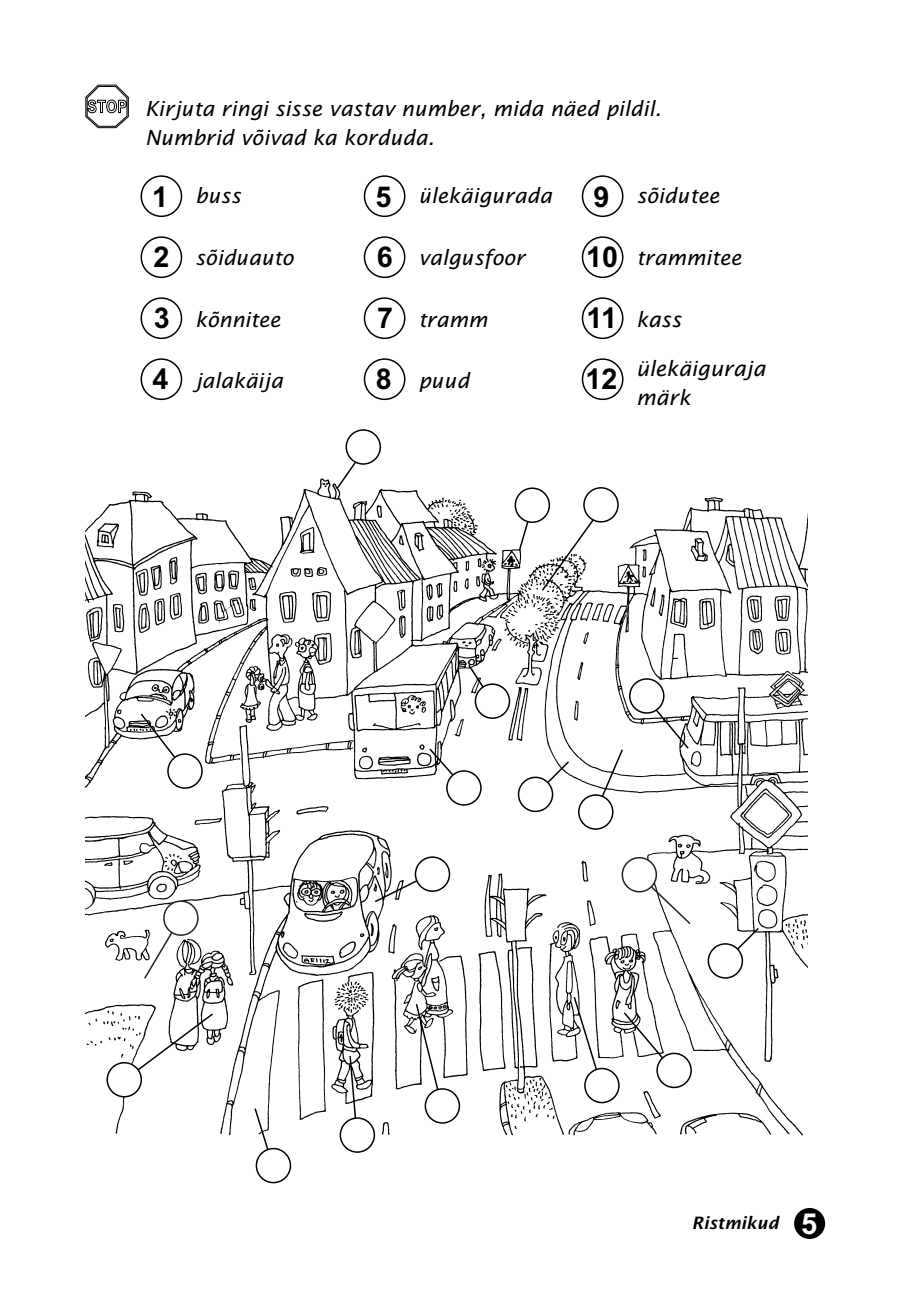
<style>
.page{position:relative;width:906px;height:1289px;background:#fff}
.page>*{position:absolute;margin:0;border:0;box-sizing:border-box;transform-origin:0 0}
.t1{font:700 28.65px/60.6px "Arial";color:#000;text-align:justify}
.t2{font:italic 21px/28.5px "Lucida Sans";color:#000}
.t3{font:italic 20.7px/29.1px "Lucida Sans";color:#000}
.t4{font:italic 600 17.1px "Lucida Sans";color:#000}
.s1{font-family:"Arial";font-weight:700;font-style:normal;font-size:28.95px;color:#fff}
</style>
<div class="page">
<div style="left:794px;top:1207px;width:31px;height:31px;background:#000;border-radius:50%"></div>
<svg style="left:85px;top:85px;width:44px;height:43px"></svg>
<img style="left:86px;top:478px;width:722px;height:674px">
<svg style="left:140px;top:175px;width:43px;height:226px"></svg>
<svg style="left:363px;top:175px;width:43px;height:226px"></svg>
<svg style="left:335px;top:456px;width:29px;height:34px"></svg>
<div style="left:346px;top:430px;width:34px;height:34px;background:#fff;border-radius:50%"></div>
<div style="left:345px;top:429px;width:36px;height:36px;border:2px solid #000;border-radius:50%"></div>
<svg style="left:517px;top:514px;width:15px;height:38px"></svg>
<div style="left:515px;top:488px;width:34px;height:34px;background:#fff;border-radius:50%"></div>
<div style="left:514px;top:487px;width:36px;height:36px;border:2px solid #000;border-radius:50%"></div>
<svg style="left:540px;top:509px;width:61px;height:83px"></svg>
<div style="left:584px;top:488px;width:34px;height:34px;background:#fff;border-radius:50%"></div>
<div style="left:583px;top:487px;width:36px;height:35px;border:2px solid #000;border-radius:50%"></div>
<svg style="left:647px;top:699px;width:43px;height:51px"></svg>
<div style="left:630px;top:679px;width:34px;height:34px;background:#fff;border-radius:50%"></div>
<div style="left:629px;top:678px;width:35px;height:35px;border:2px solid #000;border-radius:50%"></div>
<svg style="left:593px;top:747px;width:31px;height:67px"></svg>
<div style="left:579px;top:795px;width:34px;height:34px;background:#fff;border-radius:50%"></div>
<div style="left:578px;top:794px;width:35px;height:35px;border:2px solid #000;border-radius:50%"></div>
<svg style="left:533px;top:759px;width:37px;height:38px"></svg>
<div style="left:518px;top:777px;width:34px;height:34px;background:#fff;border-radius:50%"></div>
<div style="left:518px;top:776px;width:35px;height:36px;border:2px solid #000;border-radius:50%"></div>
<svg style="left:467px;top:663px;width:26px;height:39px"></svg>
<div style="left:475px;top:684px;width:34px;height:34px;background:#fff;border-radius:50%"></div>
<div style="left:475px;top:683px;width:35px;height:36px;border:2px solid #000;border-radius:50%"></div>
<svg style="left:428px;top:747px;width:37px;height:42px"></svg>
<div style="left:447px;top:771px;width:34px;height:34px;background:#fff;border-radius:50%"></div>
<div style="left:446px;top:770px;width:36px;height:35px;border:2px solid #000;border-radius:50%"></div>
<svg style="left:373px;top:871px;width:61px;height:32px"></svg>
<div style="left:415px;top:857px;width:34px;height:34px;background:#fff;border-radius:50%"></div>
<div style="left:415px;top:856px;width:35px;height:35px;border:2px solid #000;border-radius:50%"></div>
<svg style="left:723px;top:926px;width:37px;height:37px"></svg>
<div style="left:708px;top:943px;width:34px;height:34px;background:#fff;border-radius:50%"></div>
<div style="left:707px;top:943px;width:36px;height:35px;border:2px solid #000;border-radius:50%"></div>
<svg style="left:622px;top:1010px;width:54px;height:63px"></svg>
<div style="left:657px;top:1053px;width:34px;height:34px;background:#fff;border-radius:50%"></div>
<div style="left:656px;top:1052px;width:36px;height:36px;border:2px solid #000;border-radius:50%"></div>
<svg style="left:572px;top:995px;width:31px;height:93px"></svg>
<div style="left:585px;top:1068px;width:34px;height:34px;background:#fff;border-radius:50%"></div>
<div style="left:584px;top:1067px;width:35px;height:36px;border:2px solid #000;border-radius:50%"></div>
<svg style="left:415px;top:1002px;width:29px;height:106px"></svg>
<div style="left:425px;top:1088px;width:34px;height:34px;background:#fff;border-radius:50%"></div>
<div style="left:424px;top:1088px;width:36px;height:35px;border:2px solid #000;border-radius:50%"></div>
<svg style="left:348px;top:1054px;width:10px;height:65px"></svg>
<div style="left:340px;top:1117px;width:34px;height:35px;background:#fff;border-radius:50%"></div>
<div style="left:339px;top:1117px;width:36px;height:35px;border:2px solid #000;border-radius:50%"></div>
<svg style="left:122px;top:1011px;width:93px;height:71px"></svg>
<div style="left:107px;top:1062px;width:34px;height:34px;background:#fff;border-radius:50%"></div>
<div style="left:106px;top:1061px;width:36px;height:36px;border:2px solid #000;border-radius:50%"></div>
<svg style="left:139px;top:712px;width:48px;height:60px"></svg>
<div style="left:168px;top:754px;width:34px;height:34px;background:#fff;border-radius:50%"></div>
<div style="left:167px;top:753px;width:36px;height:35px;border:2px solid #000;border-radius:50%"></div>
<svg style="left:253px;top:1106px;width:22px;height:62px"></svg>
<div style="left:256px;top:1148px;width:34px;height:34px;background:#fff;border-radius:50%"></div>
<div style="left:256px;top:1147px;width:35px;height:36px;border:2px solid #000;border-radius:50%"></div>
<svg style="left:581px;top:175px;width:43px;height:226px"></svg>
<svg style="left:143px;top:896px;width:59px;height:84px"></svg>
<svg style="left:619px;top:854px;width:73px;height:71px"></svg>
<svg style="left:193px;top:602px;width:68px;height:88px"></svg>
<p class="t3" style="left:145px;top:94px;width:518px">Kirjuta ringi sisse vastav number, mida näed pildil.<br>Numbrid võivad ka korduda.</p>
<p class="t1" style="left:152px;top:167px;width:19px">1<br>2<br>3<br>4</p>
<p class="t3" style="left:418px;top:182px;width:135px">ülekäigurada</p>
<p class="t1" style="left:585px;top:167px;width:34px;text-align:left">9<br>10<br>11<br>12</p>
<p class="t1" style="left:375px;top:167px;width:19px">5<br>6<br>7<br>8</p>
<p class="t3" style="left:636px;top:182px;width:85px">sõidutee</p>
<p class="t3" style="left:195px;top:182px;width:47px">buss</p>
<p class="t3" style="left:418px;top:243px;width:108px">valgusfoor</p>
<p class="t3" style="left:195px;top:243px;width:100px">sõiduauto</p>
<p class="t3" style="left:636px;top:243px;width:107px">trammitee</p>
<p class="t2" style="left:636px;top:305px;width:47px">kass</p>
<p class="t2" style="left:636px;top:354px;width:131px">ülekäiguraja märk</p>
<p class="t3" style="left:195px;top:305px;width:87px">kõnnitee</p>
<p class="t3" style="left:418px;top:305px;width:71px">tramm</p>
<p class="t3" style="left:195px;top:367px;width:89px">jalakäija</p>
<p class="t3" style="left:418px;top:367px;width:52px">puud</p>
<p class="t4" style="left:692px;top:1213px;width:127px">Ristmikud <span class="s1">5</span></p>
</div>
